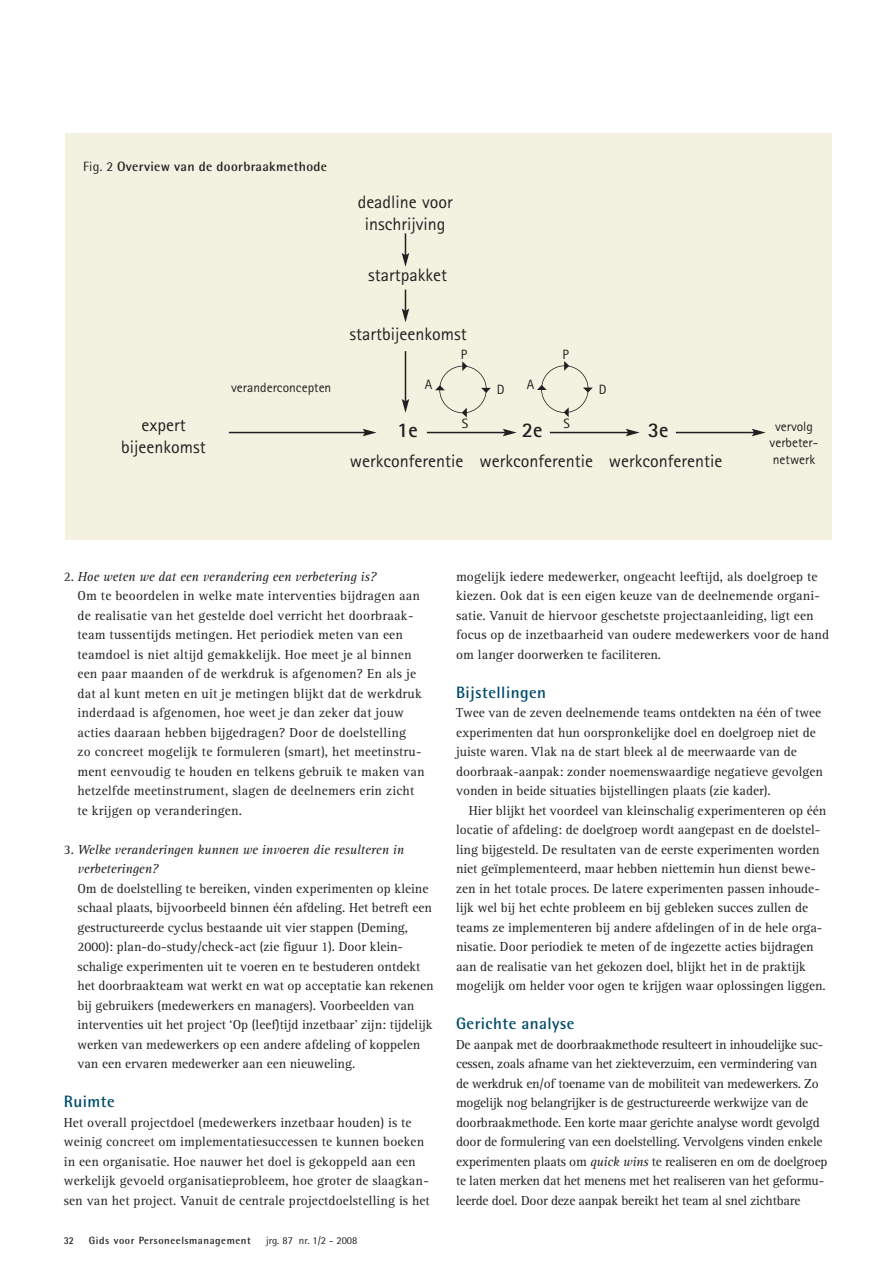
<style>
.page{position:relative;width:893px;height:1263px;background:#fff}
.page>*{position:absolute;margin:0;border:0;box-sizing:border-box;transform-origin:0 0}
.t1{font:700 21px "Rotis Sans Serif";color:#231f20}
.t2{font:18px/21.6px "Rotis Sans Serif";color:#231f20;text-align:center}
.t3{font:700 16.5px "Rotis Semi Sans";letter-spacing:.025em;color:#004b6c}
.t4{font:13.5px/19.5px "Rotis Serif";color:#231f20}
.t5{font:italic 13.5px/19.5px "Rotis Serif";color:#231f20}
.t6{font:13.5px/16.2px "Rotis Sans Serif";color:#231f20;text-align:center}
.t7{font:700 13.5px "Rotis Semi Sans";letter-spacing:.025em;color:#231f20}
.t8{font:700 10.5px "Rotis Semi Sans";letter-spacing:.055em;color:#231f20}
.t9{font:10.5px "Rotis Semi Sans";color:#231f20}
.t10{font:700 10.5px "Rotis Semi Sans";letter-spacing:.055em;color:#231f20;scale:.9 1}
.s1{font-weight:400}
.s2{font-style:italic}
.s3{font-style:normal}
</style>
<div class="page">
<div style="left:66px;top:134px;width:766px;height:406px;background:#f3f1df"></div>
<svg style="left:402px;top:233px;width:7px;height:34px"></svg>
<svg style="left:402px;top:290px;width:7px;height:32px"></svg>
<hr style="left:405px;top:351px;width:1px;height:51px;background:#231f20">
<svg style="left:402px;top:399px;width:7px;height:14px"></svg>
<hr style="left:229px;top:432px;width:136px;height:1px;background:#231f20">
<svg style="left:363px;top:429px;width:14px;height:7px"></svg>
<hr style="left:427px;top:432px;width:78px;height:1px;background:#231f20">
<svg style="left:503px;top:429px;width:14px;height:7px"></svg>
<hr style="left:550px;top:432px;width:78px;height:1px;background:#231f20">
<svg style="left:626px;top:429px;width:14px;height:7px"></svg>
<hr style="left:676px;top:432px;width:78px;height:1px;background:#231f20">
<svg style="left:752px;top:429px;width:14px;height:7px"></svg>
<div style="left:439px;top:366px;width:48px;height:47px;border:2px solid #231f20;border-radius:50%"></div>
<svg style="left:462px;top:361px;width:5px;height:10px"></svg>
<svg style="left:435px;top:385px;width:10px;height:5px"></svg>
<svg style="left:481px;top:388px;width:10px;height:5px"></svg>
<svg style="left:462px;top:408px;width:5px;height:9px"></svg>
<div style="left:541px;top:365px;width:47px;height:48px;border:2px solid #231f20;border-radius:50%"></div>
<svg style="left:564px;top:361px;width:5px;height:10px"></svg>
<svg style="left:537px;top:385px;width:10px;height:5px"></svg>
<svg style="left:583px;top:387px;width:10px;height:6px"></svg>
<svg style="left:564px;top:407px;width:5px;height:10px"></svg>
<p class="t7" style="left:83px;top:162px;width:246px"><span class="s1">Fig. 2</span> Overview van de doorbraakmethode</p>
<h2 class="t2" style="left:121px;top:416px;width:86px">expert bijeenkomst</h2>
<p class="t6" style="left:231px;top:381px;width:102px">veranderconcepten</p>
<h2 class="t2" style="left:358px;top:193px;width:97px">deadline voor inschrijving</h2>
<h2 class="t2" style="left:368px;top:266px;width:80px">startpakket</h2>
<h2 class="t2" style="left:349px;top:325px;width:119px">startbijeenkomst</h2>
<p class="t6" style="left:425px;top:378px;width:9px">A</p>
<p class="t6" style="left:461px;top:348px;width:8px">P</p>
<p class="t6" style="left:497px;top:383px;width:9px">D</p>
<p class="t6" style="left:527px;top:378px;width:9px">A</p>
<p class="t6" style="left:562px;top:348px;width:8px">P</p>
<p class="t6" style="left:599px;top:383px;width:9px">D</p>
<p class="t6" style="left:564px;top:417px;width:8px">S</p>
<p class="t6" style="left:462px;top:417px;width:8px">S</p>
<h1 class="t1" style="left:397px;top:422px;width:22px">1e</h1>
<h1 class="t1" style="left:522px;top:422px;width:22px">2e</h1>
<h1 class="t1" style="left:648px;top:422px;width:22px">3e</h1>
<h2 class="t2" style="left:350px;top:452px;width:374px">werkconferentie werkconferentie werkconferentie</h2>
<p class="t6" style="left:770px;top:420px;width:50px">vervolg verbeter&shy;netwerk</p>
<p class="t4" style="left:77px;top:568px;width:349px;text-indent:-14px">2. <span class="s2">Hoe weten we dat een verandering een verbetering is?<br></span>Om te beoordelen in welke mate interventies bijdragen aan de realisatie van het gestelde doel verricht het doorbraak&shy;team tussentijds metingen. Het periodiek meten van een teamdoel is niet altijd gemakkelijk. Hoe meet je al binnen een paar maanden of de werkdruk is afgenomen? En als je dat al kunt meten en uit je metingen blijkt dat de werkdruk inderdaad is afgenomen, hoe weet je dan zeker dat jouw acties daaraan hebben bijgedragen? Door de doelstelling<br>zo concreet mogelijk te formuleren (smart), het meetinstru&shy;ment eenvoudig te houden en telkens gebruik te maken van hetzelfde meetinstrument, slagen de deelnemers erin zicht te krijgen op veranderingen.</p>
<p class="t5" style="left:77px;top:841px;width:328px;text-indent:-14px"><span class="s3">3.</span> Welke veranderingen kunnen we invoeren die resulteren in verbeteringen?</p>
<p class="t4" style="left:77px;top:880px;width:358px">Om de doelstelling te bereiken, vinden experimenten op kleine schaal plaats, bijvoorbeeld binnen één afdeling. Het betreft een gestructureerde cyclus bestaande uit vier stappen (Deming, 2000): plan-do-study/check-act (zie figuur 1). Door klein&shy;schalige experimenten uit te voeren en te bestuderen ontdekt het doorbraakteam wat werkt en wat op acceptatie kan rekenen bij gebruikers (medewerkers en managers). Voorbeelden van interventies uit het project ‘Op (leef)tijd inzetbaar’ zijn: tijdelijk werken van medewerkers op een andere afdeling of koppelen van een ervaren medewerker aan een nieuweling.</p>
<p class="t3" style="left:64px;top:1096px;width:52px">Ruimte</p>
<p class="t4" style="left:64px;top:1114px;width:368px">Het overall projectdoel (medewerkers inzetbaar houden) is te weinig concreet om implementatiesuccessen te kunnen boeken in een organisatie. Hoe nauwer het doel is gekoppeld aan een werkelijk gevoeld organisatieprobleem, hoe groter de slaagkan&shy;sen van het project. Vanuit de centrale projectdoelstelling is het</p>
<p class="t10" style="left:64px;top:1236px;width:13px">32</p>
<p class="t8" style="left:89px;top:1236px;width:163px">Gids voor Personeelsmanagement</p>
<p class="t9" style="left:266px;top:1236px;width:93px">jrg. 87 nr. 1/2 - 2008</p>
<p class="t4" style="left:456px;top:568px;width:375px">mogelijk iedere medewerker, ongeacht leeftijd, als doelgroep te kiezen. Ook dat is een eigen keuze van de deelnemende organi&shy;satie. Vanuit de hiervoor geschetste projectaanleiding, ligt een focus op de inzetbaarheid van oudere medewerkers voor de hand om langer doorwerken te faciliteren.</p>
<p class="t3" style="left:456px;top:686px;width:92px">Bijstellingen</p>
<p class="t4" style="left:456px;top:704px;width:369px">Twee van de zeven deelnemende teams ontdekten na één of twee experimenten dat hun oorspronkelijke doel en doelgroep niet de juiste waren. Vlak na de start bleek al de meerwaarde van de doorbraak-aanpak: zonder noemenswaardige negatieve gevolgen vonden in beide situaties bijstellingen plaats (zie kader).</p>
<p class="t4" style="left:456px;top:802px;width:372px;text-indent:13px">Hier blijkt het voordeel van kleinschalig experimenteren op één locatie of afdeling: de doelgroep wordt aangepast en de doelstel&shy;ling bijgesteld. De resultaten van de eerste experimenten worden niet geïmplementeerd, maar hebben niettemin hun dienst bewe&shy;zen in het totale proces. De latere experimenten passen inhoude&shy;lijk wel bij het echte probleem en bij gebleken succes zullen de teams ze implementeren bij andere afdelingen of in de hele orga&shy;nisatie. Door periodiek te meten of de ingezette acties bijdragen aan de realisatie van het gekozen doel, blijkt het in de praktijk mogelijk om helder voor ogen te krijgen waar oplossingen liggen.</p>
<p class="t3" style="left:456px;top:1018px;width:120px">Gerichte analyse</p>
<p class="t4" style="left:456px;top:1036px;width:373px">De aanpak met de doorbraakmethode resulteert in inhoudelijke suc&shy;cessen, zoals afname van het ziekteverzuim, een vermindering van de werkdruk en/of toename van de mobiliteit van medewerkers. Zo mogelijk nog belangrijker is de gestructureerde werkwijze van de doorbraakmethode. Een korte maar gerichte analyse wordt gevolgd door de formulering van een doelstelling. Vervolgens vinden enkele experimenten plaats om <span class="s2">quick wins</span> te realiseren en om de doelgroep te laten merken dat het menens met het realiseren van het geformu&shy;leerde doel. Door deze aanpak bereikt het team al snel zichtbare</p>
</div>
